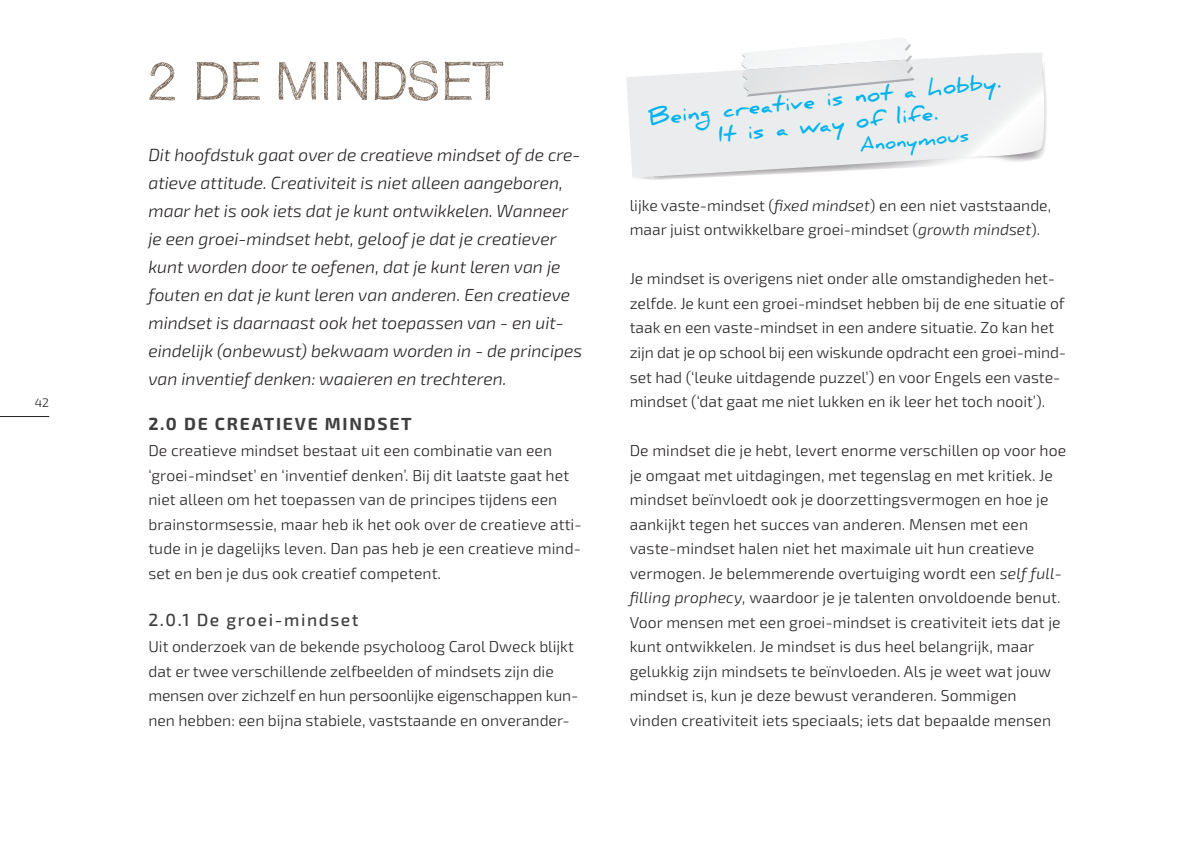
<style>
.page{position:relative;width:1190px;height:843px;background:#fff}
.page>*{position:absolute;margin:0;border:0;box-sizing:border-box;transform-origin:0 0}
.t1{font:300 52.5px "Sketchetik";color:#786453}
.t2{font:700 21px/24.5px "Daniel";color:#00b3ef;text-align:center}
.t3{font:italic 300 17.5px/28px "Exo 2.0";color:#231f20}
.t4{font:700 17.5px "Exo 2.0";letter-spacing:.1em;color:#3e3e3f}
.t5{font:500 17.5px "Exo 2.0";letter-spacing:.09em;color:#3e3e3f}
.t6{font:700 17.5px "Daniel";color:#00b3ef}
.t7{font:300 15.75px/24.5px "Exo 2.0";letter-spacing:.005em;color:#231f20}
.t8{font:300 12.25px "Exo 2.0";color:#231f20}
.s1{font-style:italic}
</style>
<div class="page">
<hr style="left:0;top:416px;width:49px;height:1px;background:#231f20">
<svg style="left:626px;top:53px;width:419px;height:125px"></svg>
<svg style="left:740px;top:38px;width:174px;height:59px"></svg>
<p class="t8" style="left:35px;top:395px;width:16px">42</p>
<h1 class="t1" style="left:148px;top:49px;width:160px">2 DE MINDSET</h1>
<p class="t3" style="left:148px;top:141px;width:435px">Dit hoofdstuk gaat over de creatieve mindset of de cre&shy;atieve attitude. Creativiteit is niet alleen aangeboren, maar het is ook iets dat je kunt ontwikkelen. Wanneer je een groei-mindset hebt, geloof je dat je creatiever kunt worden door te oefenen, dat je kunt leren van je fouten en dat je kunt leren van anderen. Een creatieve mindset is daarnaast ook het toepassen van - en uit&shy;eindelijk (onbewust) bekwaam worden in - de principes van inventief denken: waaieren en trechteren.</p>
<p class="t4" style="left:148px;top:413px;width:228px">2.0 DE CREATIEVE MINDSET</p>
<p class="t7" style="left:148px;top:438px;width:435px">De creatieve mindset bestaat uit een combinatie van een ‘groei-mindset’ en ‘inventief denken’. Bij dit laatste gaat het niet alleen om het toepassen van de principes tijdens een brainstormsessie, maar heb ik het ook over de creatieve atti&shy;tude in je dagelijks leven. Dan pas heb je een creatieve mind&shy;set en ben je dus ook creatief competent.</p>
<p class="t5" style="left:148px;top:609px;width:212px">2.0.1 De groei-mindset</p>
<p class="t7" style="left:148px;top:634px;width:431px">Uit onderzoek van de bekende psycholoog Carol Dweck blijkt dat er twee verschillende zelfbeelden of mindsets zijn die mensen over zichzelf en hun persoonlijke eigenschappen kun&shy;nen hebben: een bijna stabiele, vaststaande en onverander-</p>
<h2 class="t2" style="left:647px;top:105px;width:355px;rotate:-6deg">Being creative is not a hobby.<br>It is a way of life.</h2>
<p class="t6" style="left:859px;top:136px;width:111px;rotate:-6deg">Anonymous</p>
<p class="t7" style="left:630px;top:193px;width:423px">lijke vaste-mindset (<span class="s1">fixed mindset</span>) en een niet vaststaande, maar juist ontwikkelbare groei-mindset (<span class="s1">growth mindset</span>).</p>
<p class="t7" style="left:630px;top:267px;width:438px">Je mindset is overigens niet onder alle omstandigheden het&shy;zelfde. Je kunt een groei-mindset hebben bij de ene situatie of taak en een vaste-mindset in een andere situatie. Zo kan het zijn dat je op school bij een wiskunde opdracht een groei-mind&shy;set had (‘leuke uitdagende puzzel’) en voor Engels een vaste&shy;mindset (‘dat gaat me niet lukken en ik leer het toch nooit’).</p>
<p class="t7" style="left:630px;top:438px;width:438px">De mindset die je hebt, levert enorme verschillen op voor hoe je omgaat met uitdagingen, met tegenslag en met kritiek. Je mindset beïnvloedt ook je doorzettingsvermogen en hoe je aankijkt tegen het succes van anderen. Mensen met een vaste-mindset halen niet het maximale uit hun creatieve vermogen. Je belemmerende overtuiging wordt een <span class="s1">self full&shy;filling prophecy,</span> waardoor je je talenten onvoldoende benut.<br>Voor mensen met een groei-mindset is creativiteit iets dat je kunt ontwikkelen. Je mindset is dus heel belangrijk, maar gelukkig zijn mindsets te beïnvloeden. Als je weet wat jouw mindset is, kun je deze bewust veranderen. Sommigen vinden creativiteit iets speciaals; iets dat bepaalde mensen</p>
</div>
